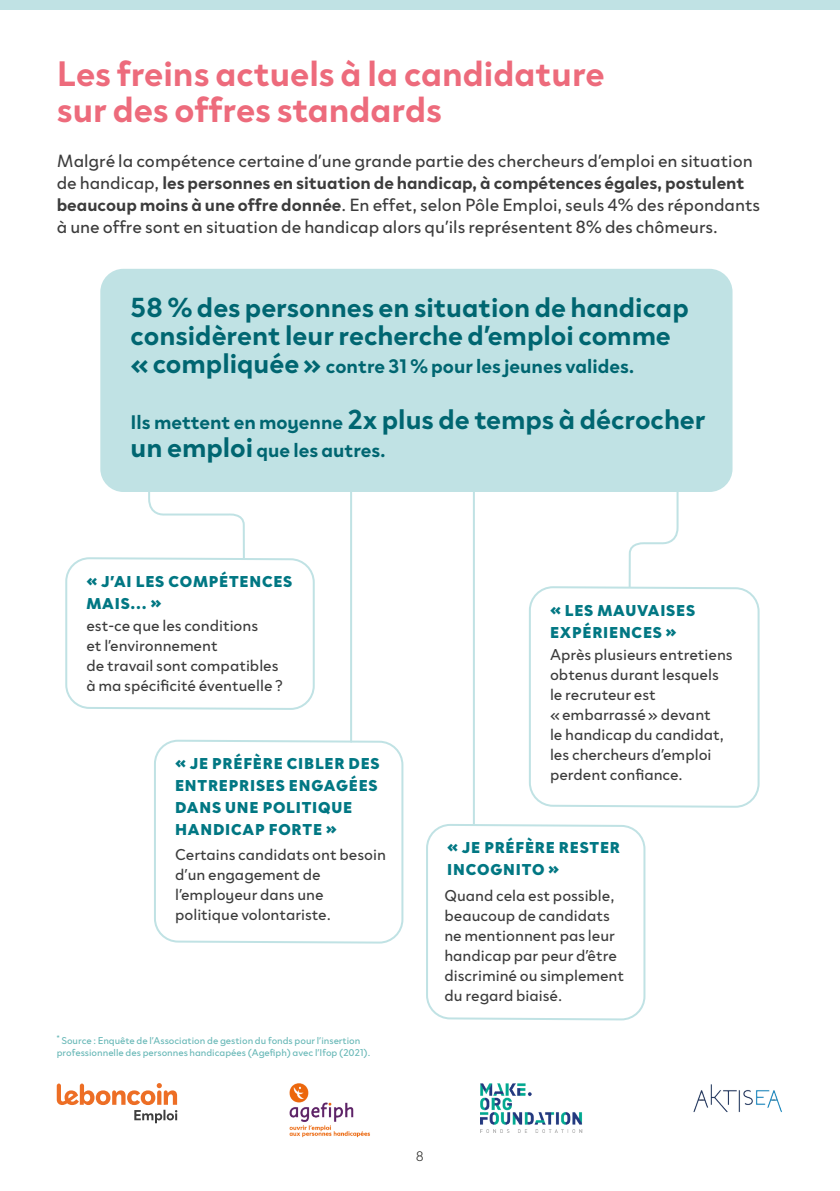
<style>
.page{position:relative;width:840px;height:1191px;background:#fff}
.page>*{position:absolute;margin:0;border:0;box-sizing:border-box;transform-origin:0 0}
.t1{font:700 36px "PSM";color:#ed6b7c}
.t2{font:700 28px/28px "PSM";color:#006671}
.t3{font:700 20px "PSM";color:#006671}
.t4{font:18px "PSM";color:#3c3c3c}
.t5{font:700 18px/22px "PSM";color:#3c3c3c}
.t6{font:16px/20px "PSM";color:#3c3c3c}
.t7{font:900 16px/22px "PSM";letter-spacing:.05em;color:#017783}
.t8{font:300 14px "PSM";color:#1d1d1b}
.t9{font:10px/12px "PSM";color:#66b7b6}
.s1{font-weight:400}
.s2{font-size:28px}
.s3{font-size:20px}
</style>
<div class="page">
<img style="left:480px;top:1083px;width:102px;height:49px">
<img style="left:289px;top:1083px;width:81px;height:55px">
<img style="left:693px;top:1084px;width:89px;height:29px">
<svg style="left:57px;top:1083px;width:120px;height:40px"></svg>
<div style="left:100px;top:269px;width:632px;height:223px;background:#c0e2e4;border-radius:23px"></div>
<svg style="left:529px;top:586px;width:231px;height:221px"></svg>
<svg style="left:154px;top:739px;width:250px;height:204px"></svg>
<svg style="left:426px;top:824px;width:220px;height:196px"></svg>
<svg style="left:65px;top:461px;width:250px;height:249px"></svg>
<svg style="left:627px;top:492px;width:52px;height:96px"></svg>
<hr style="left:350px;top:482px;width:2px;height:259px;background:#c0e2e4">
<hr style="left:472px;top:470px;width:2px;height:354px;background:#c0e2e4">
<div style="left:0;top:0;width:839px;height:10px;background:#c0e2e4"></div>
<p class="t1" style="left:57px;top:52px;width:549px">Les freins actuels à la candidature</p>
<p class="t1" style="left:57px;top:88px;width:386px">sur des offres standards</p>
<p class="t4" style="left:57px;top:150px;width:697px">Malgré la compétence certaine d’une grande partie des chercheurs d’emploi en situation</p>
<p class="t5" style="left:57px;top:172px;width:704px"><span class="s1">de handicap,</span> les personnes en situation de handicap, à compétences égales, postulent beaucoup moins à une offre donnée<span class="s1">. En effet, selon Pôle Emploi, seuls 4% des répondants</span></p>
<p class="t4" style="left:57px;top:216px;width:662px">à une offre sont en situation de handicap alors qu’ils représentent 8% des chômeurs.</p>
<p class="t2" style="left:130px;top:294px;width:559px">58 % des personnes en situation de handicap considèrent leur recherche d’emploi comme</p>
<p class="t3" style="left:130px;top:354px;width:505px"><span class="s2">«compliquée»</span> contre 31 % pour les jeunes valides.</p>
<p class="t2" style="left:130px;top:406px;width:576px"><span class="s3">Ils mettent en moyenne</span> 2x plus de temps à décrocher</p>
<p class="t3" style="left:130px;top:438px;width:256px"><span class="s2">un emploi</span> que les autres.</p>
<p class="t7" style="left:86px;top:570px;width:207px">« J’AI LES COMPÉTENCES<br>MAIS... »</p>
<p class="t6" style="left:86px;top:615px;width:173px">est-ce que les conditions</p>
<p class="t6" style="left:86px;top:635px;width:133px">et l’environnement</p>
<p class="t6" style="left:86px;top:655px;width:193px">de travail sont compatibles</p>
<p class="t6" style="left:86px;top:675px;width:198px">à ma spécificité éventuelle ?</p>
<p class="t7" style="left:175px;top:753px;width:206px">« JE PRÉFÈRE CIBLER DES<br>ENTREPRISES ENGAGÉES<br>DANS UNE POLITIQUE<br>HANDICAP FORTE »</p>
<p class="t6" style="left:175px;top:844px;width:212px">Certains candidats ont besoin</p>
<p class="t6" style="left:175px;top:864px;width:147px">d’un engagement de</p>
<p class="t6" style="left:175px;top:884px;width:150px">l’employeur dans une</p>
<p class="t6" style="left:175px;top:904px;width:157px">politique volontariste.</p>
<p class="t9" style="left:57px;top:1034px;width:315px"><sup>*</sup> Source : Enquête de l’Association de gestion du fonds pour l’insertion professionnelle des personnes handicapées (Agefiph) avec l’Ifop (2021).</p>
<p class="t7" style="left:549px;top:599px;width:146px">« LES MAUVAISES</p>
<p class="t7" style="left:549px;top:621px;width:128px">EXPÉRIENCES »</p>
<p class="t6" style="left:549px;top:644px;width:184px">Après plusieurs entretiens obtenus durant lesquels</p>
<p class="t6" style="left:549px;top:684px;width:162px">le recruteur est «embarrassé» devant</p>
<p class="t6" style="left:549px;top:724px;width:175px">le handicap du candidat,</p>
<p class="t6" style="left:549px;top:744px;width:163px">les chercheurs d’emploi perdent confiance.</p>
<p class="t7" style="left:447px;top:837px;width:174px">« JE PRÉFÈRE RESTER<br>INCOGNITO »</p>
<p class="t6" style="left:444px;top:885px;width:171px">Quand cela est possible, beaucoup de candidats</p>
<p class="t6" style="left:444px;top:925px;width:174px">ne mentionnent pas leur handicap par peur d’être</p>
<p class="t6" style="left:444px;top:965px;width:181px">discriminé ou simplement</p>
<p class="t6" style="left:444px;top:985px;width:119px">du regard biaisé.</p>
<p class="t8" style="left:416px;top:1148px;width:10px">8</p>
</div>
